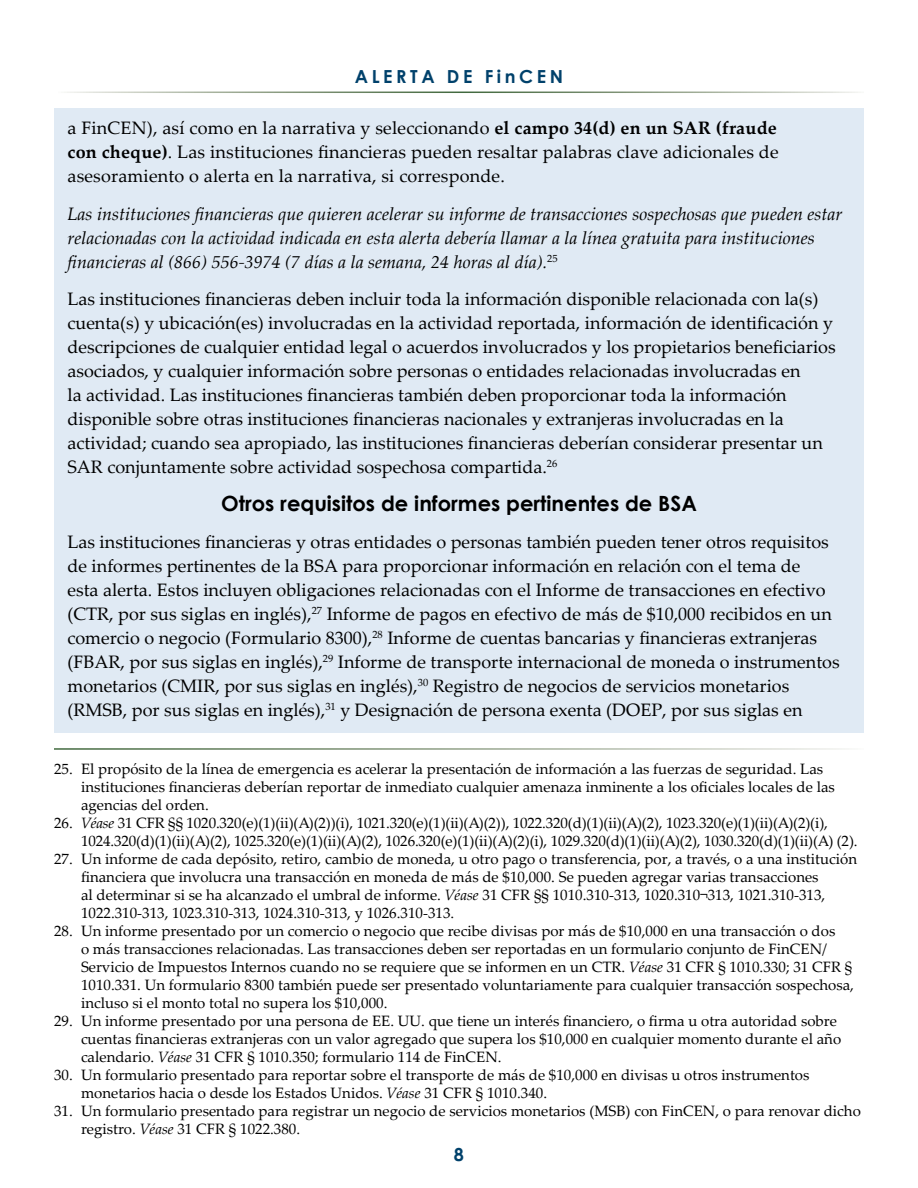
<style>
.page{position:relative;width:918px;height:1188px;background:#fff}
.page>*{position:absolute;margin:0;border:0;box-sizing:border-box;transform-origin:0 0}
.Guidance_H3{font:700 21px "Century Gothic";color:#000}
.Guidance_P{font:18px/24px "Palatino Linotype";color:#000}
.Guidance_P-2{font:italic 18px/24px "Palatino Linotype";color:#000}
.t1{font:700 18px "Century Gothic";letter-spacing:.2em;color:#00416b}
.Footnote{font:15px/18px "Palatino Linotype";color:#000}
.s1{font-weight:700}
.s2{font-style:italic}
</style>
<div class="page">
<div style="left:54px;top:108px;width:810px;height:624px;background:#e0eaf4"></div>
<p class="t1" style="left:355px;top:62px;width:210px">ALERTA DE FinCEN</p>
<p class="Guidance_P" style="left:68px;top:115px;width:713px;text-align:justify">a FinCEN), así como en la narrativa y seleccionando <span class="s1">el campo 34(d) en un SAR (fraude con cheque)</span>. Las instituciones financieras pueden resaltar palabras clave adicionales de asesoramiento o alerta en la narrativa, si corresponde.</p>
<p class="Guidance_P-2" style="left:68px;top:201px;width:777px">Las instituciones financieras que quieren acelerar su informe de transacciones sospechosas que pueden estar relacionadas con la actividad indicada en esta alerta debería llamar a la línea gratuita para instituciones financieras al (866) 556-3974 (7 días a la semana, 24 horas al día).<sup>25</sup></p>
<p class="Guidance_P" style="left:68px;top:286px;width:770px">Las instituciones financieras deben incluir toda la información disponible relacionada con la(s) cuenta(s) y ubicación(es) involucradas en la actividad reportada, información de identificación y descripciones de cualquier entidad legal o acuerdos involucrados y los propietarios beneficiarios asociados, y cualquier información sobre personas o entidades relacionadas involucradas en<br>la actividad. Las instituciones financieras también deben proporcionar toda la información disponible sobre otras instituciones financieras nacionales y extranjeras involucradas en la actividad; cuando sea apropiado, las instituciones financieras deberían considerar presentar un SAR conjuntamente sobre actividad sospechosa compartida.<sup>26</sup></p>
<h3 class="Guidance_H3" style="left:221px;top:487px;width:477px">Otros requisitos de informes pertinentes de BSA</h3>
<p class="Guidance_P" style="left:68px;top:529px;width:774px">Las instituciones financieras y otras entidades o personas también pueden tener otros requisitos de informes pertinentes de la BSA para proporcionar información en relación con el tema de<br>esta alerta. Estos incluyen obligaciones relacionadas con el Informe de transacciones en efectivo (CTR, por sus siglas en inglés),<sup>27</sup> Informe de pagos en efectivo de más de $10,000 recibidos en un comercio o negocio (Formulario 8300),<sup>28</sup> Informe de cuentas bancarias y financieras extranjeras (FBAR, por sus siglas en inglés),<sup>29</sup> Informe de transporte internacional de moneda o instrumentos monetarios (CMIR, por sus siglas en inglés),<sup>30</sup> Registro de negocios de servicios monetarios (RMSB, por sus siglas en inglés),<sup>31</sup> y Designación de persona exenta (DOEP, por sus siglas en</p>
<p class="Footnote" style="left:81px;top:759px;width:755px;text-indent:-27px">25. El propósito de la línea de emergencia es acelerar la presentación de información a las fuerzas de seguridad. Las instituciones financieras deberían reportar de inmediato cualquier amenaza inminente a los oficiales locales de las agencias del orden.</p>
<p class="Footnote" style="left:81px;top:813px;width:778px;text-indent:-27px">26. <span class="s2">Véase</span> 31 CFR §§ 1020.320(e)(1)(ii)(A)(2))(i), 1021.320(e)(1)(ii)(A)(2)), 1022.320(d)(1)(ii)(A)(2), 1023.320(e)(1)(ii)(A)(2)(i),<br>1024.320(d)(1)(ii)(A)(2), 1025.320(e)(1)(ii)(A)(2), 1026.320(e)(1)(ii)(A)(2)(i), 1029.320(d)(1)(ii)(A)(2), 1030.320(d)(1)(ii)(A) (2).</p>
<p class="Footnote" style="left:81px;top:849px;width:778px;text-indent:-27px">27. Un informe de cada depósito, retiro, cambio de moneda, u otro pago o transferencia, por, a través, o a una institución financiera que involucra una transacción en moneda de más de $10,000. Se pueden agregar varias transacciones<br>al determinar si se ha alcanzado el umbral de informe. <span class="s2">Véase</span> 31 CFR §§ 1010.310-313, 1020.310¬313, 1021.310-313, 1022.310-313, 1023.310-313, 1024.310-313, y 1026.310-313.</p>
<p class="Footnote" style="left:81px;top:921px;width:775px;text-indent:-27px">28. Un informe presentado por un comercio o negocio que recibe divisas por más de $10,000 en una transacción o dos<br>o más transacciones relacionadas. Las transacciones deben ser reportadas en un formulario conjunto de FinCEN/ Servicio de Impuestos Internos cuando no se requiere que se informen en un CTR. <span class="s2">Véase</span> 31 CFR § 1010.330; 31 CFR § 1010.331. Un formulario 8300 también puede ser presentado voluntariamente para cualquier transacción sospechosa, incluso si el monto total no supera los $10,000.</p>
<p class="Footnote" style="left:81px;top:1011px;width:762px;text-indent:-27px">29. Un informe presentado por una persona de EE. UU. que tiene un interés financiero, o firma u otra autoridad sobre cuentas financieras extranjeras con un valor agregado que supera los $10,000 en cualquier momento durante el año calendario. <span class="s2">Véase</span> 31 CFR § 1010.350; formulario 114 de FinCEN.</p>
<p class="Footnote" style="left:81px;top:1065px;width:730px;text-indent:-27px">30. Un formulario presentado para reportar sobre el transporte de más de $10,000 en divisas u otros instrumentos monetarios hacia o desde los Estados Unidos. <span class="s2">Véase</span> 31 CFR § 1010.340.</p>
<p class="Footnote" style="left:81px;top:1101px;width:781px;text-indent:-27px">31. Un formulario presentado para registrar un negocio de servicios monetarios (MSB) con FinCEN, o para renovar dicho registro. <span class="s2">Véase</span> 31 CFR § 1022.380.</p>
<p class="t1" style="left:454px;top:1141px;width:12px">8</p>
</div>
